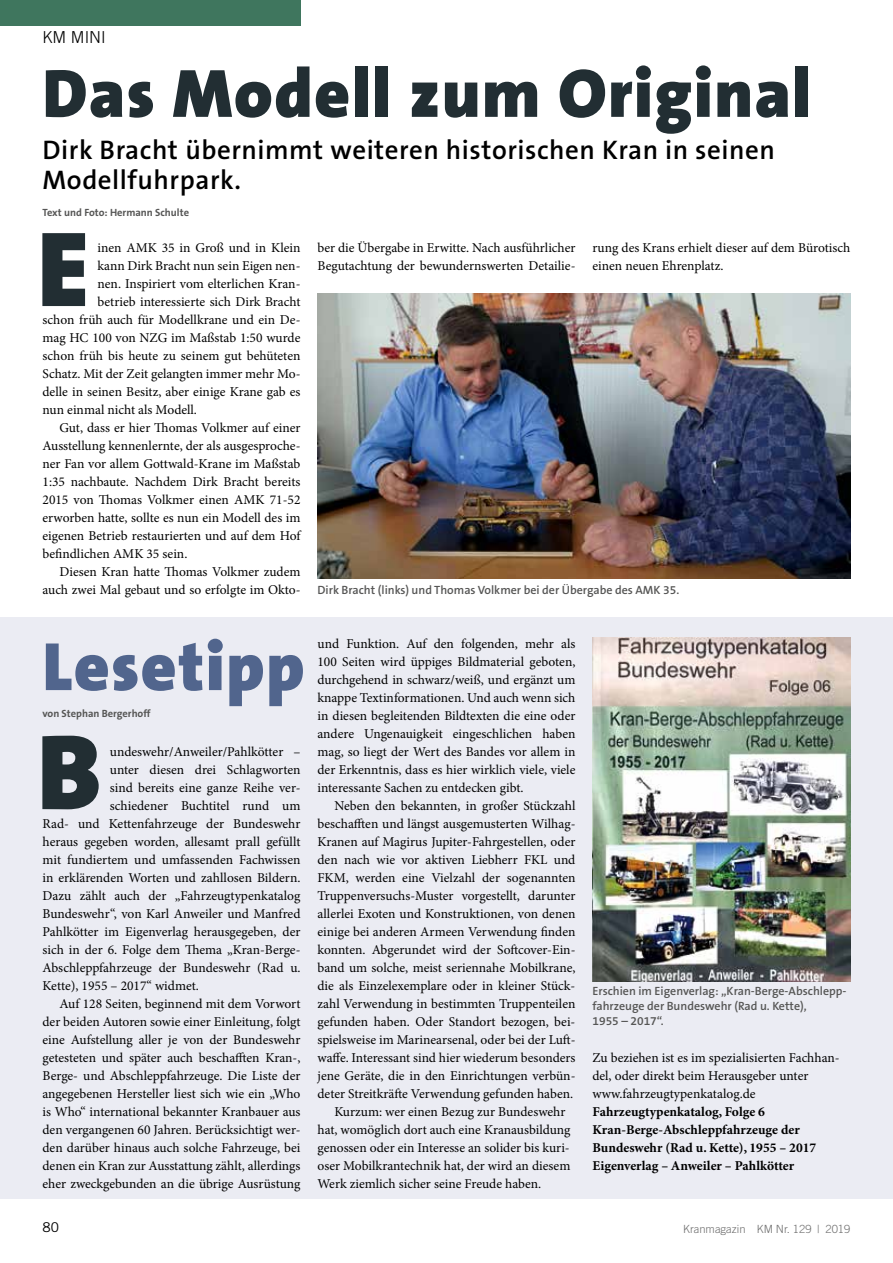
<style>
.page{position:relative;width:893px;height:1263px;background:#fff}
.page>*{position:absolute;margin:0;border:0;box-sizing:border-box;transform-origin:0 0}
.t1{font:900 108px "The Sans B9";color:#222e33}
.t2{font:900 69px "The Sans B9";letter-spacing:.02em;color:#222e33}
.t3{font:900 69px "The Sans B9";letter-spacing:.02em;color:#51658d}
.t4{font:600 27px/30px "The Sans B6";letter-spacing:.02em;color:#000}
.t5{font:300 16.5px "Trade Gothic";color:#000}
.t6{font:13.5px/18px "Minion Pro";color:#000}
.t7{font:700 13.5px/18px "Minion Pro";color:#000}
.t8{font:13.5px "Trade Gothic";color:#000}
.t9{font:600 12px/15px "The Sans B6";color:#565655}
.t10{font:300 11.25px "Trade Gothic";color:#6e6e6e}
.t11{font:700 10.5px "The Sans B7";color:#565655}
</style>
<div class="page">
<div style="left:0;top:0;width:300px;height:26px;background:#3f765e"></div>
<div style="left:0;top:617px;width:893px;height:581px;background:#ebecf3"></div>
<img style="left:592px;top:637px;width:258px;height:344px">
<img style="left:317px;top:293px;width:533px;height:285px">
<p class="t5" style="left:43px;top:27px;width:65px">KM MINI</p>
<h2 class="t2" style="left:43px;top:56px;width:770px">Das Modell zum Original</h2>
<h3 class="t4" style="left:43px;top:136px;width:734px">Dirk Bracht übernimmt weiteren historischen Kran in seinen<br>Modellfuhrpark.</h3>
<p class="t11" style="left:43px;top:207px;width:148px">Text und Foto: Hermann Schulte</p>
<h1 class="t1" style="left:37px;top:212px;width:53px">E</h1>
<p class="t6" style="left:98px;top:239px;width:204px">inen AMK 35 in Groß und in Klein</p>
<p class="t6" style="left:317px;top:239px;width:259px">ber die Übergabe in Erwitte. Nach ausführlicher<br>Begutachtung der bewundernswerten Detailie-</p>
<p class="t6" style="left:592px;top:239px;width:259px">rung des Krans erhielt dieser auf dem Bürotisch einen neuen Ehrenplatz.</p>
<p class="t6" style="left:98px;top:257px;width:204px">kann Dirk Bracht nun sein Eigen nen-</p>
<p class="t6" style="left:98px;top:275px;width:204px">nen. Inspiriert vom elterlichen Kran-</p>
<p class="t6" style="left:98px;top:293px;width:204px">betrieb interessierte sich Dirk Bracht</p>
<p class="t6" style="left:43px;top:311px;width:259px">schon früh auch für Modellkrane und ein De-</p>
<p class="t6" style="left:43px;top:329px;width:259px">mag HC 100 von NZG im Maßstab 1:50 wurde</p>
<p class="t6" style="left:43px;top:347px;width:259px">schon früh bis heute zu seinem gut behüteten</p>
<p class="t6" style="left:43px;top:365px;width:259px">Schatz. Mit der Zeit gelangten immer mehr Mo-</p>
<p class="t6" style="left:43px;top:383px;width:259px">delle in seinen Besitz, aber einige Krane gab es</p>
<p class="t6" style="left:43px;top:401px;width:156px">nun einmal nicht als Modell.</p>
<p class="t6" style="left:60px;top:419px;width:242px">Gut, dass er hier Thomas Volkmer auf einer</p>
<p class="t6" style="left:43px;top:437px;width:259px">Ausstellung kennenlernte, der als ausgesproche-</p>
<p class="t6" style="left:43px;top:455px;width:259px">ner Fan vor allem Gottwald-Krane im Maßstab</p>
<p class="t6" style="left:43px;top:473px;width:259px">1:35 nachbaute. Nachdem Dirk Bracht bereits</p>
<p class="t6" style="left:43px;top:491px;width:259px">2015 von Thomas Volkmer einen AMK 71-52</p>
<p class="t6" style="left:43px;top:509px;width:259px">erworben hatte, sollte es nun ein Modell des im</p>
<p class="t6" style="left:43px;top:527px;width:259px">eigenen Betrieb restaurierten und auf dem Hof</p>
<p class="t6" style="left:43px;top:545px;width:146px">befindlichen AMK 35 sein.</p>
<p class="t6" style="left:60px;top:563px;width:242px">Diesen Kran hatte Thomas Volkmer zudem</p>
<p class="t6" style="left:43px;top:581px;width:259px">auch zwei Mal gebaut und so erfolgte im Okto-</p>
<p class="t9" style="left:317px;top:582px;width:363px">Dirk Bracht (links) und Thomas Volkmer bei der Übergabe des AMK 35.</p>
<h2 class="t3" style="left:43px;top:630px;width:264px">Lesetipp</h2>
<p class="t11" style="left:43px;top:708px;width:110px">von Stephan Bergerhoff</p>
<h1 class="t1" style="left:37px;top:715px;width:66px">B</h1>
<p class="t6" style="left:110px;top:743px;width:192px">undeswehr/Anweiler/Pahlkötter –</p>
<p class="t6" style="left:110px;top:761px;width:192px">unter diesen drei Schlagworten</p>
<p class="t6" style="left:110px;top:779px;width:192px">sind bereits eine ganze Reihe ver-</p>
<p class="t6" style="left:110px;top:797px;width:192px">schiedener Buchtitel rund um</p>
<p class="t6" style="left:43px;top:815px;width:259px">Rad- und Kettenfahrzeuge der Bundeswehr</p>
<p class="t6" style="left:43px;top:833px;width:259px">heraus gegeben worden, allesamt prall gefüllt</p>
<p class="t6" style="left:43px;top:851px;width:259px">mit fundiertem und umfassenden Fachwissen</p>
<p class="t6" style="left:43px;top:869px;width:259px">in erklärenden Worten und zahllosen Bildern.</p>
<p class="t6" style="left:43px;top:887px;width:259px">Dazu zählt auch der „Fahrzeugtypenkatalog</p>
<p class="t6" style="left:43px;top:905px;width:259px">Bundeswehr“, von Karl Anweiler und Manfred</p>
<p class="t6" style="left:43px;top:923px;width:259px">Pahlkötter im Eigenverlag herausgegeben, der</p>
<p class="t6" style="left:43px;top:941px;width:259px">sich in der 6. Folge dem Thema „Kran-Berge-</p>
<p class="t6" style="left:43px;top:959px;width:259px">Abschleppfahrzeuge der Bundeswehr (Rad u.</p>
<p class="t6" style="left:43px;top:977px;width:158px">Kette), 1955 – 2017“ widmet.</p>
<p class="t6" style="left:60px;top:995px;width:242px">Auf 128 Seiten, beginnend mit dem Vorwort</p>
<p class="t6" style="left:43px;top:1013px;width:259px">der beiden Autoren sowie einer Einleitung, folgt</p>
<p class="t6" style="left:43px;top:1031px;width:259px">eine Aufstellung aller je von der Bundeswehr</p>
<p class="t6" style="left:43px;top:1049px;width:259px">getesteten und später auch beschafften Kran-,</p>
<p class="t6" style="left:43px;top:1067px;width:259px">Berge- und Abschleppfahrzeuge. Die Liste der</p>
<p class="t6" style="left:43px;top:1085px;width:259px">angegebenen Hersteller liest sich wie ein „Who</p>
<p class="t6" style="left:43px;top:1103px;width:259px">is Who“ international bekannter Kranbauer aus</p>
<p class="t6" style="left:43px;top:1121px;width:259px">den vergangenen 60 Jahren. Berücksichtigt wer-</p>
<p class="t6" style="left:43px;top:1139px;width:259px">den darüber hinaus auch solche Fahrzeuge, bei</p>
<p class="t6" style="left:43px;top:1157px;width:259px">denen ein Kran zur Ausstattung zählt, allerdings</p>
<p class="t6" style="left:43px;top:1175px;width:259px">eher zweckgebunden an die übrige Ausrüstung</p>
<p class="t6" style="left:317px;top:635px;width:259px;text-align:justify">und Funktion. Auf den folgenden, mehr als 100 Seiten wird üppiges Bildmaterial geboten, durchgehend in schwarz/weiß, und ergänzt um knappe Textinformationen. Und auch wenn sich in diesen begleitenden Bildtexten die eine oder andere Ungenauigkeit eingeschlichen haben mag, so liegt der Wert des Bandes vor allem in der Erkenntnis, dass es hier wirklich viele, viele interessante Sachen zu entdecken gibt.</p>
<p class="t6" style="left:334px;top:797px;width:242px">Neben den bekannten, in großer Stückzahl</p>
<p class="t6" style="left:317px;top:815px;width:259px">beschafften und längst ausgemusterten Wilhag-</p>
<p class="t6" style="left:317px;top:833px;width:259px">Kranen auf Magirus Jupiter-Fahrgestellen, oder</p>
<p class="t6" style="left:317px;top:851px;width:259px">den nach wie vor aktiven Liebherr FKL und</p>
<p class="t6" style="left:317px;top:869px;width:259px">FKM, werden eine Vielzahl der sogenannten</p>
<p class="t6" style="left:317px;top:887px;width:259px">Truppenversuchs-Muster vorgestellt, darunter</p>
<p class="t6" style="left:317px;top:905px;width:259px">allerlei Exoten und Konstruktionen, von denen</p>
<p class="t6" style="left:317px;top:923px;width:259px">einige bei anderen Armeen Verwendung finden</p>
<p class="t6" style="left:317px;top:941px;width:259px">konnten. Abgerundet wird der Softcover-Ein-</p>
<p class="t6" style="left:317px;top:959px;width:259px">band um solche, meist seriennahe Mobilkrane,</p>
<p class="t6" style="left:317px;top:977px;width:259px">die als Einzelexemplare oder in kleiner Stück-</p>
<p class="t6" style="left:317px;top:995px;width:259px">zahl Verwendung in bestimmten Truppenteilen</p>
<p class="t6" style="left:317px;top:1013px;width:259px">gefunden haben. Oder Standort bezogen, bei-</p>
<p class="t6" style="left:317px;top:1031px;width:259px">spielsweise im Marinearsenal, oder bei der Luft-</p>
<p class="t6" style="left:317px;top:1049px;width:259px">waffe. Interessant sind hier wiederum besonders</p>
<p class="t6" style="left:317px;top:1067px;width:259px">jene Geräte, die in den Einrichtungen verbün-</p>
<p class="t6" style="left:317px;top:1085px;width:257px">deter Streitkräfte Verwendung gefunden haben.</p>
<p class="t6" style="left:334px;top:1103px;width:232px">Kurzum: wer einen Bezug zur Bundeswehr</p>
<p class="t6" style="left:317px;top:1121px;width:255px">hat, womöglich dort auch eine Kranausbildung</p>
<p class="t6" style="left:317px;top:1139px;width:254px">genossen oder ein Interesse an solider bis kuri-</p>
<p class="t6" style="left:317px;top:1157px;width:254px">oser Mobilkrantechnik hat, der wird an diesem</p>
<p class="t6" style="left:317px;top:1175px;width:225px">Werk ziemlich sicher seine Freude haben.</p>
<p class="t9" style="left:592px;top:984px;width:256px">Erschien im Eigenverlag: „Kran-Berge-Abschlepp&shy;fahrzeuge der Bundeswehr (Rad u. Kette),<br>1955 – 2017“.</p>
<p class="t6" style="left:592px;top:1049px;width:249px">Zu beziehen ist es im spezialisierten Fachhan&shy;del, oder direkt beim Herausgeber unter www.fahrzeugtypenkatalog.de</p>
<p class="t7" style="left:592px;top:1103px;width:225px">Fahrzeugtypenkatalog, Folge 6<br>Kran-Berge-Abschleppfahrzeuge der Bundeswehr (Rad u. Kette), 1955 – 2017<br>Eigenverlag – Anweiler – Pahlkötter</p>
<p class="t8" style="left:43px;top:1219px;width:18px">80</p>
<p class="t10" style="left:683px;top:1222px;width:169px">Kranmagazin KM Nr. 129 | 2019</p>
</div>
